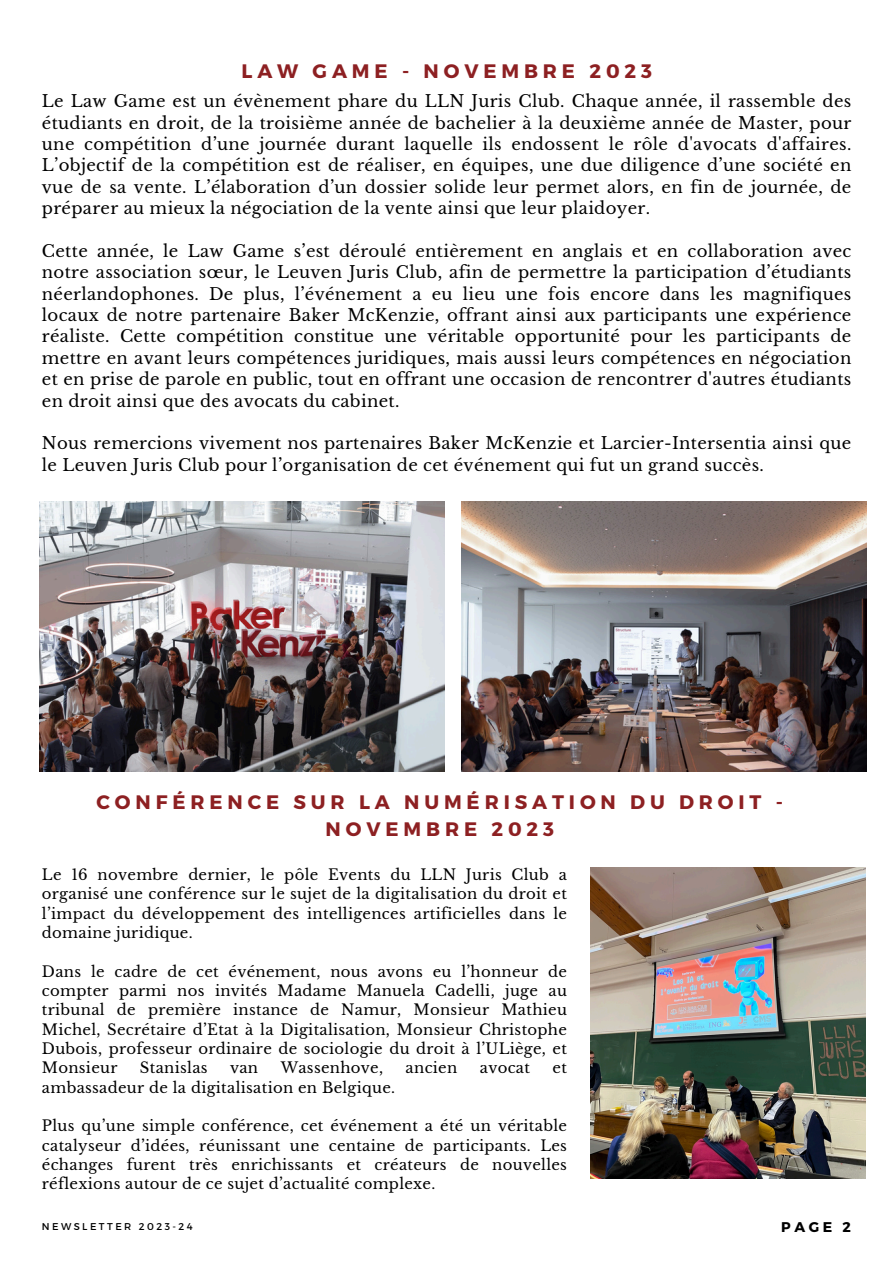
<style>
.page{position:relative;width:894px;height:1264px;background:#fff}
.page>*{position:absolute;margin:0;border:0;box-sizing:border-box;transform-origin:0 0}
.t1{font:700 19.5px/27px "Montserrat";letter-spacing:.25em;color:#8d2022;text-align:center}
.t2{font:16.5px/21.3px "Libre Baskerville";letter-spacing:.02em;color:#000;text-align:justify}
.t3{font:14.85px/19.4px "Libre Baskerville";letter-spacing:.02em;color:#000;text-align:justify}
.t4{font:700 14.1px "Montserrat";color:#000}
.t5{font:9.9px "Montserrat";letter-spacing:.25em;color:#000}
</style>
<div class="page">
<img style="left:40px;top:501px;width:405px;height:270px">
<img style="left:461px;top:501px;width:405px;height:270px">
<img style="left:590px;top:867px;width:275px;height:311px">
<p class="t1" style="left:241px;top:56px;width:412px">LAW GAME - NOVEMBRE 2023</p>
<h1 class="t2" style="left:42px;top:91px;width:810px">Le Law Game est un évènement phare du LLN Juris Club. Chaque année, il rassemble des étudiants en droit, de la troisième année de bachelier à la deuxième année de Master, pour une compétition d’une journée durant laquelle ils endossent le rôle d'avocats d'affaires.<br>L’objectif de la compétition est de réaliser, en équipes, une due diligence d’une société en vue de sa vente. L’élaboration d’un dossier solide leur permet alors, en fin de journée, de préparer au mieux la négociation de la vente ainsi que leur plaidoyer.</h1>
<h2 class="t2" style="left:42px;top:240px;width:810px">Cette année, le Law Game s’est déroulé entièrement en anglais et en collaboration avec notre association sœur, le Leuven Juris Club, afin de permettre la participation d’étudiants néerlandophones. De plus, l’événement a eu lieu une fois encore dans les magnifiques locaux de notre partenaire Baker McKenzie, offrant ainsi aux participants une expérience réaliste. Cette compétition constitue une véritable opportunité pour les participants de mettre en avant leurs compétences juridiques, mais aussi leurs compétences en négociation et en prise de parole en public, tout en offrant une occasion de rencontrer d'autres étudiants en droit ainsi que des avocats du cabinet.</h2>
<h2 class="t2" style="left:42px;top:433px;width:810px">Nous remercions vivement nos partenaires Baker McKenzie et Larcier-Intersentia ainsi que le Leuven Juris Club pour l’organisation de cet événement qui fut un grand succès.</h2>
<h2 class="t1" style="left:96px;top:787px;width:687px">CONFÉRENCE SUR LA NUMÉRISATION DU DROIT -<br>NOVEMBRE 2023</h2>
<p class="t3" style="left:42px;top:865px;width:526px">Le 16 novembre dernier, le pôle Events du LLN Juris Club a organisé une conférence sur le sujet de la digitalisation du droit et l’impact du développement des intelligences artificielles dans le domaine juridique.</p>
<h3 class="t3" style="left:42px;top:961px;width:526px">Dans le cadre de cet événement, nous avons eu l’honneur de compter parmi nos invités Madame Manuela Cadelli, juge au tribunal de première instance de Namur, Monsieur Mathieu Michel, Secrétaire d’Etat à la Digitalisation, Monsieur Christophe Dubois, professeur ordinaire de sociologie du droit à l’ULiège, et Monsieur</h3>
<h3 class="t3" style="left:140px;top:1058px;width:69px">Stanislas</h3>
<h3 class="t3" style="left:230px;top:1058px;width:30px">van</h3>
<h3 class="t3" style="left:280px;top:1058px;width:104px">Wassenhove,</h3>
<h3 class="t3" style="left:405px;top:1058px;width:53px">ancien</h3>
<h3 class="t3" style="left:479px;top:1058px;width:52px">avocat</h3>
<h3 class="t3" style="left:552px;top:1058px;width:16px">et</h3>
<h3 class="t3" style="left:42px;top:1077px;width:354px">ambassadeur de la digitalisation en Belgique.</h3>
<p class="t3" style="left:42px;top:1116px;width:526px">Plus qu’une simple conférence, cet événement a été un véritable catalyseur d’idées, réunissant une centaine de participants. Les échanges furent très enrichissants et créateurs de nouvelles réflexions autour de ce sujet d’actualité complexe.</p>
<p class="t5" style="left:42px;top:1220px;width:152px">NEWSLETTER 2023-24</p>
<h2 class="t4" style="left:781px;top:1217px;width:71px">PAGE 2</h2>
</div>
